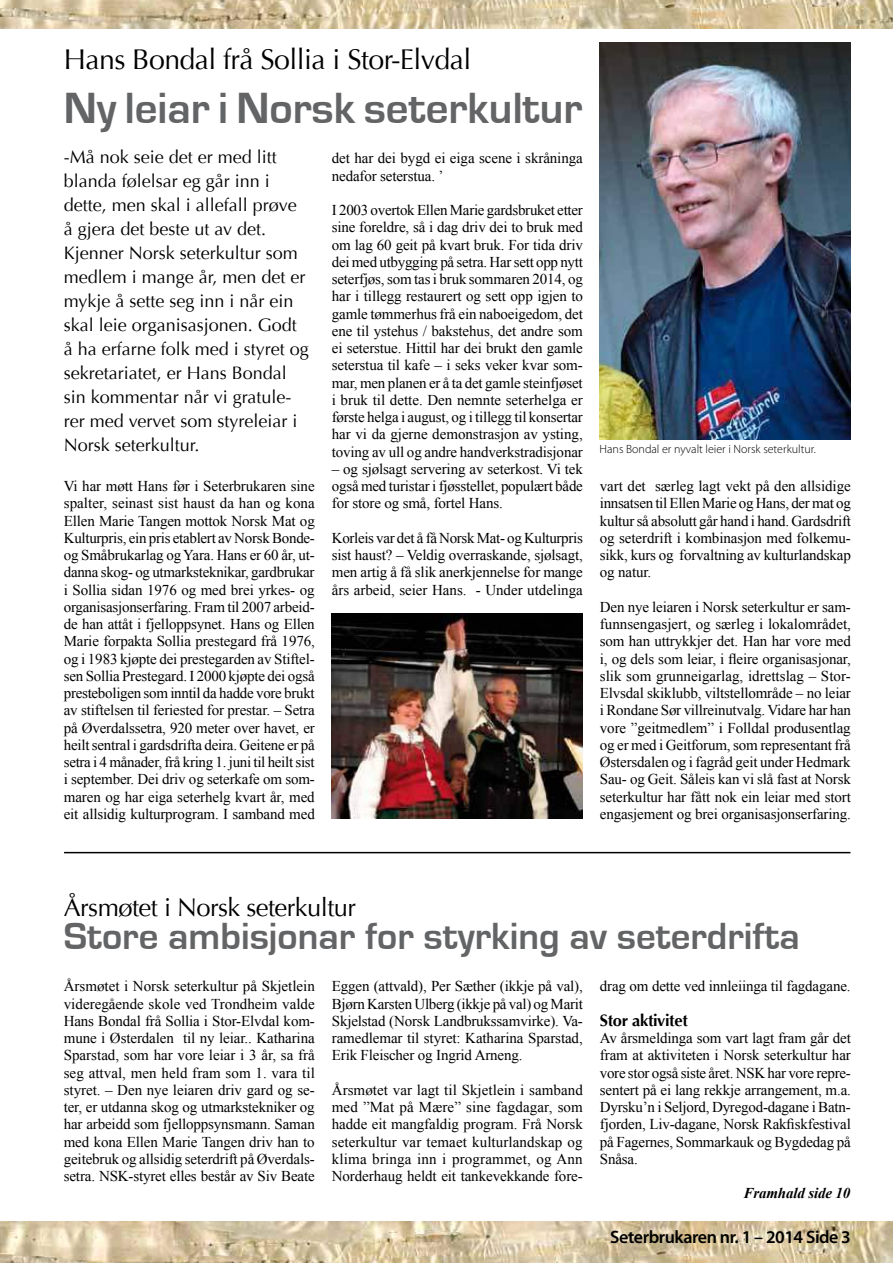
<style>
.page{position:relative;width:893px;height:1263px;background:#fff}
.page>*{position:absolute;margin:0;border:0;box-sizing:border-box;transform-origin:0 0}
.t1{font:700 45px "Eurostile";color:#636466}
.t2{font:700 39px "Eurostile";color:#636466}
.t3{font:28.5px "Optima";letter-spacing:-.02em;color:#000}
.t4{font:25.5px "Optima";letter-spacing:-.02em;color:#000}
.t5{font:18px/24px "Optima";color:#000}
.t6{font:600 18px "Myriad Pro";letter-spacing:-.025em;color:#000}
.t7{font:700 16.5px "Optima";letter-spacing:-.02em;color:#000}
.t8{font:15px/17.2px "Times New Roman";letter-spacing:-.01em;color:#000;text-align:justify}
.t9{font:italic 700 15px "Times New Roman";letter-spacing:-.01em;color:#000}
.t10{font:300 12px "Myriad Pro";color:#000}
</style>
<div class="page">
<img style="left:0;top:1222px;width:893px;height:41px">
<img style="left:0;top:0;width:893px;height:28px">
<img style="left:600px;top:43px;width:250px;height:396px">
<img style="left:332px;top:614px;width:251px;height:205px">
<hr style="left:64px;top:852px;width:786px;height:1px;background:#000">
<h3 class="t3" style="left:64px;top:43px;width:409px">Hans Bondal frå Sollia i Stor-Elvdal</h3>
<h1 class="t1" style="left:64px;top:92px;width:520px">Ny leiar i Norsk seterkultur</h1>
<p class="t5" style="left:64px;top:145px;width:247px">-Må nok seie det er med litt blanda følelsar eg går inn i dette, men skal i allefall prøve å gjera det beste ut av det.<br>Kjenner Norsk seterkultur som medlem i mange år, men det er mykje å sette seg inn i når ein skal leie organisasjonen. Godt å ha erfarne folk med i styret og sekretariatet, er Hans Bondal sin kommentar når vi gratule&shy;rer med vervet som styreleiar i<br>Norsk seterkultur.</p>
<p class="t8" style="left:64px;top:479px;width:253px">Vi har møtt Hans før i Seterbrukaren sine spalter, seinast sist haust da han og kona Ellen Marie Tangen mottok Norsk Mat og Kulturpris, ein pris etablert av Norsk Bonde&shy;og Småbrukarlag og Yara. Hans er 60 år, ut&shy;danna skog- og utmarksteknikar, gardbrukar i Sollia sidan 1976 og med brei yrkes- og organisasjonserfaring. Fram til 2007 arbeid&shy;de han attåt i fjelloppsynet. Hans og Ellen Marie forpakta Sollia prestegard frå 1976, og i 1983 kjøpte dei prestegarden av Stiftel&shy;sen Sollia Prestegard. I 2000 kjøpte dei også presteboligen som inntil da hadde vore brukt av stiftelsen til feriested for prestar. – Setra på Øverdalssetra, 920 meter over havet, er heilt sentral i gardsdrifta deira. Geitene er på setra i 4 månader, frå kring 1. juni til heilt sist i september. Dei driv og seterkafe om som&shy;maren og har eiga seterhelg kvart år, med eit allsidig kulturprogram. I samband med</p>
<p class="t8" style="left:332px;top:151px;width:252px">det har dei bygd ei eiga scene i skråninga nedafor seterstua. ’</p>
<p class="t8" style="left:332px;top:203px;width:253px">I 2003 overtok Ellen Marie gardsbruket etter sine foreldre, så i dag driv dei to bruk med om lag 60 geit på kvart bruk. For tida driv dei med utbygging på setra. Har sett opp nytt seterfjøs, som tas i bruk sommaren 2014, og har i tillegg restaurert og sett opp igjen to gamle tømmerhus frå ein naboeigedom, det ene til ystehus / bakstehus, det andre som ei seterstue. Hittil har dei brukt den gamle seterstua til kafe – i seks veker kvar som&shy;mar, men planen er å ta det gamle steinfjøset i bruk til dette. Den nemnte seterhelga er første helga i august, og i tillegg til konsertar har vi da gjerne demonstrasjon av ysting, toving av ull og andre handverkstradisjonar</p>
<p class="t8" style="left:332px;top:462px;width:253px">– og sjølsagt servering av seterkost. Vi tek også med turistar i fjøsstellet, populært både for store og små, fortel Hans.</p>
<p class="t8" style="left:332px;top:531px;width:253px">Korleis var det å få Norsk Mat- og Kulturpris sist haust? – Veldig overraskande, sjølsagt, men artig å få slik anerkjennelse for mange års arbeid, seier Hans. - Under utdelinga</p>
<p class="t10" style="left:600px;top:442px;width:218px">Hans Bondal er nyvalt leier i Norsk seterkultur.</p>
<p class="t8" style="left:600px;top:479px;width:253px">vart det særleg lagt vekt på den allsidige innsatsen til Ellen Marie og Hans, der mat og kultur så absolutt går hand i hand. Gardsdrift og seterdrift i kombinasjon med folkemu&shy;sikk, kurs og forvaltning av kulturlandskap og natur.</p>
<p class="t8" style="left:600px;top:600px;width:253px">Den nye leiaren i Norsk seterkultur er sam&shy;funnsengasjert, og særleg i lokalområdet, som han uttrykkjer det. Han har vore med i, og dels som leiar, i 昀氀eire organisasjonar, slik som grunneigarlag, idrettslag – Stor-Elvsdal skiklubb, viltstellområde – no leiar i Rondane Sør villreinutvalg. Vidare har han vore ”geitmedlem” i Folldal produsentlag og er med i Geitforum, som representant frå Østersdalen og i fagråd geit under Hedmark Sau- og Geit. Såleis kan vi slå fast at Norsk seterkultur har fått nok ein leiar med stort engasjement og brei organisasjonserfaring.</p>
<h3 class="t4" style="left:64px;top:893px;width:294px">Årsmøtet i Norsk seterkultur</h3>
<h2 class="t2" style="left:64px;top:923px;width:738px">Store ambisjonar for styrking av seterdrifta</h2>
<p class="t8" style="left:64px;top:979px;width:253px">Årsmøtet i Norsk seterkultur på Skjetlein videregående skole ved Trondheim valde Hans Bondal frå Sollia i Stor-Elvdal kom&shy;mune i Østerdalen til ny leiar.. Katharina Sparstad, som har vore leiar i 3 år, sa frå seg attval, men held fram som 1. vara til styret. – Den nye leiaren driv gard og se&shy;ter, er utdanna skog og utmarkstekniker og har arbeidd som fjelloppsynsmann. Saman med kona Ellen Marie Tangen driv han to geitebruk og allsidig seterdrift på Øverdals&shy;setra. NSK-styret elles består av Siv Beate</p>
<p class="t8" style="left:332px;top:979px;width:253px">Eggen (attvald), Per Sæther (ikkje på val), Bjørn Karsten Ulberg (ikkje på val) og Marit Skjelstad (Norsk Landbrukssamvirke). Va&shy;ramedlemar til styret: Katharina Sparstad, Erik Fleischer og Ingrid Arneng.</p>
<p class="t8" style="left:332px;top:1083px;width:253px">Årsmøtet var lagt til Skjetlein i samband med ”Mat på Mære” sine fagdagar, som hadde eit mangfaldig program. Frå Norsk seterkultur var temaet kulturlandskap og klima bringa inn i programmet, og Ann Norderhaug heldt eit tankevekkande fore-</p>
<p class="t8" style="left:600px;top:979px;width:252px">drag om dette ved innleiinga til fagdagane.</p>
<p class="t7" style="left:600px;top:1013px;width:89px">Stor aktivitet</p>
<p class="t8" style="left:600px;top:1031px;width:253px">Av årsmeldinga som vart lagt fram går det fram at aktiviteten i Norsk seterkultur har vore stor også siste året. NSK har vore repre&shy;sentert på ei lang rekkje arrangement, m.a.<br>Dyrsku’n i Seljord, Dyregod-dagane i Batn&shy;fjorden, Liv-dagane, Norsk Rak昀椀skfestival på Fagernes, Sommarkauk og Bygdedag på Snåsa.</p>
<p class="t9" style="left:743px;top:1188px;width:108px">Framhald side 10</p>
<p class="t6" style="left:610px;top:1226px;width:242px">Seterbrukaren nr. 1 – 2014 Side 3</p>
</div>
